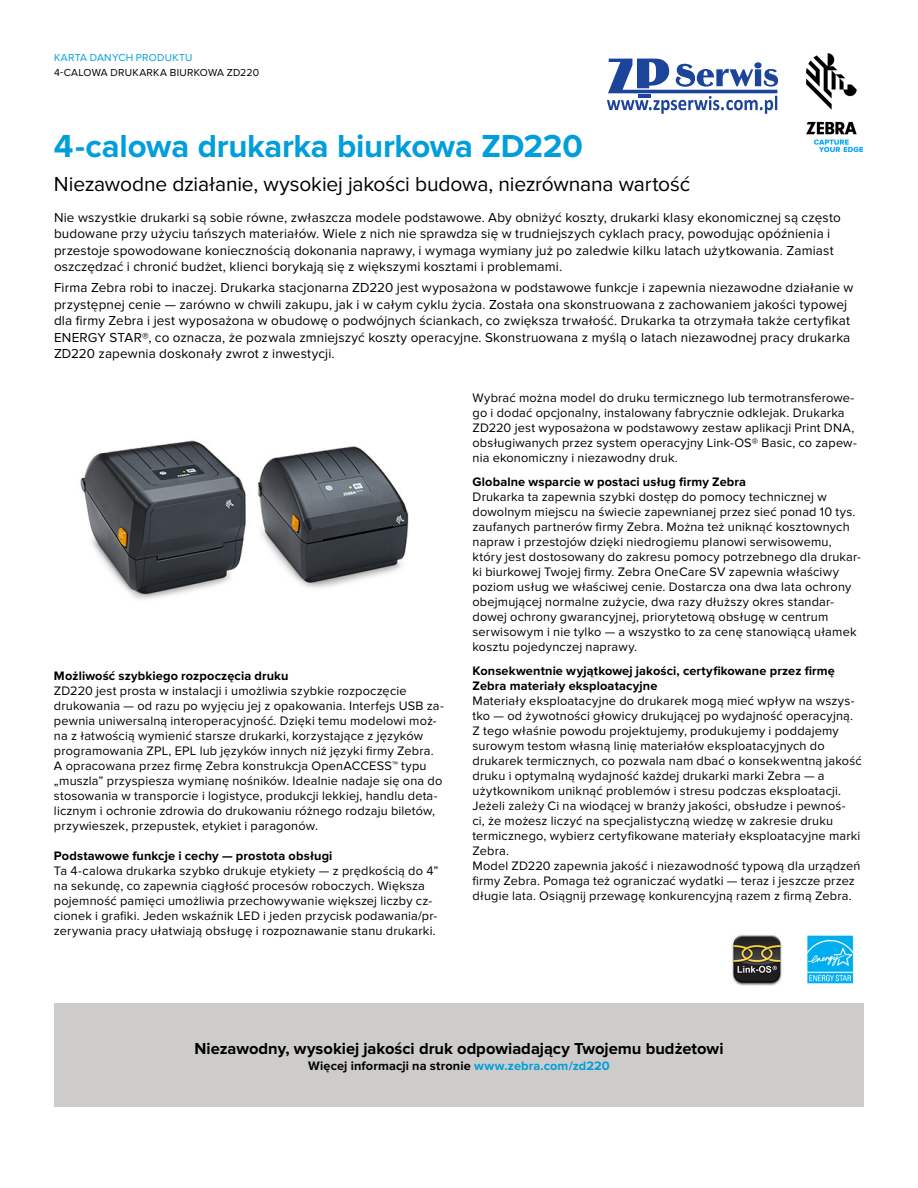
<style>
.page{position:relative;width:918px;height:1188px;background:#fff}
.page>*{position:absolute;margin:0;border:0;box-sizing:border-box;transform-origin:0 0}
.t1{font:700 33px "Proxima Nova";letter-spacing:-.01em;color:#009edb}
.t2{font:21px "Proxima Nova";letter-spacing:-.01em;color:#000}
.t3{font:700 16.5px "Proxima Nova";color:#000}
.t4{font:13.5px/16.5px "Proxima Nova";letter-spacing:.01em;color:#000}
.t5{font:12.75px/15px "Proxima Nova";letter-spacing:.015em;color:#000}
.t6{font:700 12.75px/15px "Proxima Nova";letter-spacing:.01em;color:#000}
.t7{font:10.5px "Proxima Nova";letter-spacing:.025em;color:#000}
.t8{font:10.5px "Proxima Nova";letter-spacing:.025em;color:#009edb}
.s1{color:#009edb}
</style>
<div class="page">
<img style="left:806px;top:54px;width:56px;height:97px">
<div style="left:54px;top:1004px;width:810px;height:103px;background:#cdccca"></div>
<img style="left:732px;top:935px;width:122px;height:51px">
<img style="left:80px;top:440px;width:329px;height:160px">
<svg style="left:607px;top:59px;width:171px;height:55px"></svg>
<p class="t8" style="left:54px;top:52px;width:140px">KARTA DANYCH PRODUKTU</p>
<p class="t7" style="left:54px;top:66px;width:207px">4-CALOWA DRUKARKA BIURKOWA ZD220</p>
<h1 class="t1" style="left:54px;top:127px;width:530px">4-calowa drukarka biurkowa ZD220</h1>
<h2 class="t2" style="left:54px;top:172px;width:638px">Niezawodne działanie, wysokiej jakości budowa, niezrównana wartość</h2>
<p class="t4" style="left:54px;top:209px;width:788px">Nie wszystkie drukarki są sobie równe, zwłaszcza modele podstawowe. Aby obniżyć koszty, drukarki klasy ekonomicznej są często budowane przy użyciu tańszych materiałów. Wiele z nich nie sprawdza się w trudniejszych cyklach pracy, powodując opóźnienia i przestoje spowodowane koniecznością dokonania naprawy, i wymaga wymiany już po zaledwie kilku latach użytkowania. Zamiast oszczędzać i chronić budżet, klienci borykają się z większymi kosztami i problemami.</p>
<p class="t4" style="left:54px;top:280px;width:801px">Firma Zebra robi to inaczej. Drukarka stacjonarna ZD220 jest wyposażona w podstawowe funkcje i zapewnia niezawodne działanie w przystępnej cenie — zarówno w chwili zakupu, jak i w całym cyklu życia. Została ona skonstruowana z zachowaniem jakości typowej dla firmy Zebra i jest wyposażona w obudowę o podwójnych ściankach, co zwiększa trwałość. Drukarka ta otrzymała także certyfikat ENERGY STAR®, co oznacza, że pozwala zmniejszyć koszty operacyjne. Skonstruowana z myślą o latach niezawodnej pracy drukarka ZD220 zapewnia doskonały zwrot z inwestycji.</p>
<p class="t6" style="left:54px;top:669px;width:236px">Możliwość szybkiego rozpoczęcia druku</p>
<p class="t5" style="left:54px;top:684px;width:391px">ZD220 jest prosta w instalacji i umożliwia szybkie rozpoczęcie drukowania — od razu po wyjęciu jej z opakowania. Interfejs USB za&shy;pewnia uniwersalną interoperacyjność. Dzięki temu modelowi moż&shy;na z łatwością wymienić starsze drukarki, korzystające z języków programowania ZPL, EPL lub języków innych niż języki firmy Zebra.<br>A opracowana przez firmę Zebra konstrukcja OpenACCESS™ typu „muszla” przyspiesza wymianę nośników. Idealnie nadaje się ona do stosowania w transporcie i logistyce, produkcji lekkiej, handlu deta&shy;licznym i ochronie zdrowia do drukowaniu różnego rodzaju biletów, przywieszek, przepustek, etykiet i paragonów.</p>
<p class="t6" style="left:54px;top:849px;width:280px">Podstawowe funkcje i cechy — prostota obsługi</p>
<p class="t5" style="left:54px;top:864px;width:386px">Ta 4-calowa drukarka szybko drukuje etykiety — z prędkością do 4” na sekundę, co zapewnia ciągłość procesów roboczych. Większa pojemność pamięci umożliwia przechowywanie większej liczby cz&shy;cionek i grafiki. Jeden wskaźnik LED i jeden przycisk podawania/pr&shy;zerywania pracy ułatwiają obsługę i rozpoznawanie stanu drukarki.</p>
<p class="t5" style="left:473px;top:390px;width:386px">Wybrać można model do druku termicznego lub termotransferowe&shy;go i dodać opcjonalny, instalowany fabrycznie odklejak. Drukarka ZD220 jest wyposażona w podstawowy zestaw aplikacji Print DNA, obsługiwanych przez system operacyjny Link-OS® Basic, co zapew&shy;nia ekonomiczny i niezawodny druk.</p>
<p class="t6" style="left:473px;top:474px;width:275px">Globalne wsparcie w postaci usług firmy Zebra</p>
<p class="t5" style="left:473px;top:489px;width:390px">Drukarka ta zapewnia szybki dostęp do pomocy technicznej w dowolnym miejscu na świecie zapewnianej przez sieć ponad 10 tys. zaufanych partnerów firmy Zebra. Można też uniknąć kosztownych napraw i przestojów dzięki niedrogiemu planowi serwisowemu, który jest dostosowany do zakresu pomocy potrzebnego dla drukar&shy;ki biurkowej Twojej firmy. Zebra OneCare SV zapewnia właściwy poziom usług we właściwej cenie. Dostarcza ona dwa lata ochrony obejmującej normalne zużycie, dwa razy dłuższy okres standar&shy;dowej ochrony gwarancyjnej, priorytetową obsługę w centrum serwisowym i nie tylko — a wszystko to za cenę stanowiącą ułamek kosztu pojedynczej naprawy.</p>
<p class="t6" style="left:473px;top:663px;width:364px">Konsekwentnie wyjątkowej jakości, certyfikowane przez firmę<br>Zebra materiały eksploatacyjne</p>
<p class="t5" style="left:473px;top:693px;width:391px">Materiały eksploatacyjne do drukarek mogą mieć wpływ na wszys&shy;tko — od żywotności głowicy drukującej po wydajność operacyjną.<br>Z tego właśnie powodu projektujemy, produkujemy i poddajemy surowym testom własną linię materiałów eksploatacyjnych do drukarek termicznych, co pozwala nam dbać o konsekwentną jakość druku i optymalną wydajność każdej drukarki marki Zebra — a użytkownikom uniknąć problemów i stresu podczas eksploatacji.<br>Jeżeli zależy Ci na wiodącej w branży jakości, obsłudze i pewnoś-<br>ci, że możesz liczyć na specjalistyczną wiedzę w zakresie druku termicznego, wybierz certyfikowane materiały eksploatacyjne marki Zebra.<br>Model ZD220 zapewnia jakość i niezawodność typową dla urządzeń firmy Zebra. Pomaga też ograniczać wydatki — teraz i jeszcze przez długie lata. Osiągnij przewagę konkurencyjną razem z firmą Zebra.</p>
<p class="t3" style="left:194px;top:1039px;width:531px">Niezawodny, wysokiej jakości druk odpowiadający Twojemu budżetowi</p>
<p class="t6" style="left:308px;top:1058px;width:303px">Więcej informacji na stronie <span class="s1">www.zebra.com/zd220</span></p>
</div>
